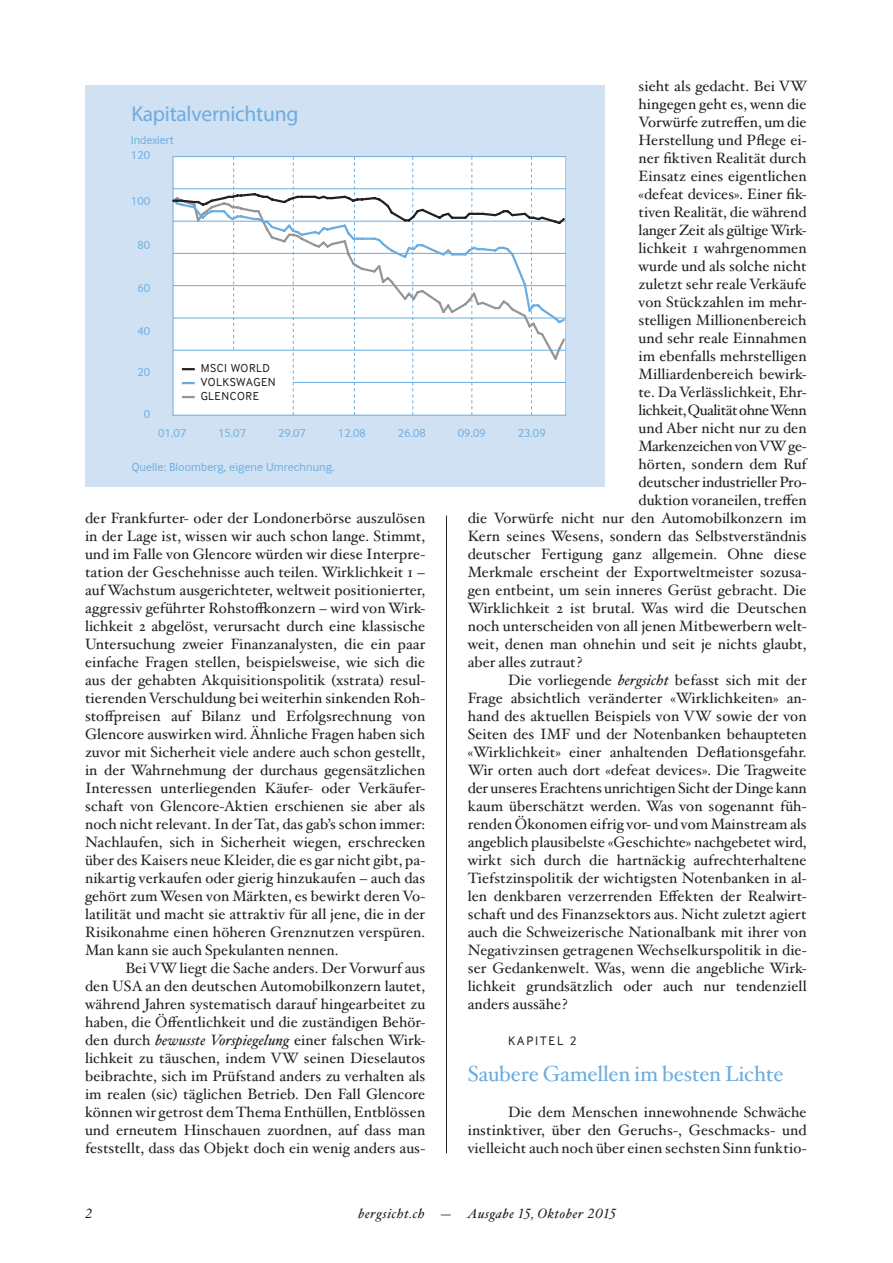
<style>
.page{position:relative;width:893px;height:1263px;background:#fff}
.page>*{position:absolute;margin:0;border:0;box-sizing:border-box;transform-origin:0 0}
._02_Zwischentitel{font:21.75px "Hoefler Txt";letter-spacing:-.01em;color:#6caddf}
.t1{font:italic 21.6px "Hoefler Txt";letter-spacing:-.015em;color:#6caddf}
._03_Grundtext{font:15px/18px "Hoefler Txt";letter-spacing:.005em;color:#231f20;text-align:justify}
._03_Grundtext-2{font:15px "Hoefler Txt";letter-spacing:-.03em;color:#231f20}
._03_Grundtext-3{font:15px "Hoefler Txt";letter-spacing:-.02em;color:#231f20}
.t2{font:italic 13.5px "Hoefler Txt";letter-spacing:.05em;color:#231f20}
._01_Ueberschrift{font:12.75px "Inter Face Da Ma";letter-spacing:.15em;color:#231f20}
.t3{font:11.85px "Inter Face Da Ma";color:#6caddf}
.t4{font:11.85px/14px "Inter Face Da Ma";letter-spacing:.05em;color:#231f20}
.s1{font-style:italic}
</style>
<div class="page">
<hr style="left:446px;top:516px;width:1px;height:637px;background:#231f20">
<div style="left:85px;top:85px;width:520px;height:402px;background:#cfe1f3"></div>
<svg style="left:172px;top:156px;width:395px;height:259px;background:#f3f6f9"></svg>
<p class="_03_Grundtext" style="left:639px;top:77px;width:170px">sieht als gedacht. Bei VW</p>
<p class="_03_Grundtext" style="left:639px;top:95px;width:169px">hingegen geht es, wenn die</p>
<p class="_03_Grundtext" style="left:639px;top:113px;width:169px">Vorwürfe zutreffen, um die</p>
<p class="_03_Grundtext" style="left:639px;top:131px;width:170px">Herstellung und Pflege ei-</p>
<p class="_03_Grundtext" style="left:639px;top:149px;width:170px">ner fiktiven Realität durch</p>
<p class="_03_Grundtext" style="left:639px;top:167px;width:169px">Einsatz eines eigentlichen</p>
<p class="_03_Grundtext" style="left:639px;top:185px;width:170px">«defeat devices». Einer fik-</p>
<p class="_03_Grundtext" style="left:639px;top:203px;width:170px">tiven Realität, die während</p>
<p class="_03_Grundtext" style="left:639px;top:221px;width:169px">langer Zeit als gültige Wirk-</p>
<p class="_03_Grundtext" style="left:639px;top:239px;width:169px">lichkeit 1 wahrgenommen</p>
<p class="_03_Grundtext" style="left:639px;top:257px;width:169px">wurde und als solche nicht</p>
<p class="_03_Grundtext" style="left:639px;top:275px;width:170px">zuletzt sehr reale Verkäufe</p>
<p class="_03_Grundtext" style="left:639px;top:293px;width:170px">von Stückzahlen im mehr-</p>
<p class="_03_Grundtext" style="left:639px;top:311px;width:169px">stelligen Millionenbereich</p>
<p class="_03_Grundtext" style="left:639px;top:329px;width:169px">und sehr reale Einnahmen</p>
<p class="_03_Grundtext" style="left:639px;top:347px;width:169px">im ebenfalls mehrstelligen</p>
<p class="_03_Grundtext" style="left:639px;top:365px;width:170px">Milliardenbereich bewirk-</p>
<p class="_03_Grundtext" style="left:639px;top:383px;width:170px">te. Da Verlässlichkeit, Ehr-</p>
<p class="_03_Grundtext-2" style="left:639px;top:399px;width:169px">lichkeit, Qualität ohne Wenn</p>
<p class="_03_Grundtext" style="left:639px;top:419px;width:169px">und Aber nicht nur zu den</p>
<p class="_03_Grundtext-3" style="left:639px;top:435px;width:170px">Markenzeichen von VW ge-</p>
<p class="_03_Grundtext" style="left:639px;top:455px;width:169px">hörten, sondern dem Ruf</p>
<p class="_03_Grundtext" style="left:639px;top:473px;width:169px">deutscher industrieller Pro-</p>
<p class="_03_Grundtext" style="left:639px;top:491px;width:169px">duktion voraneilen, treffen</p>
<p class="_03_Grundtext" style="left:468px;top:509px;width:340px">die Vorwürfe nicht nur den Automobilkonzern im</p>
<p class="_03_Grundtext" style="left:468px;top:527px;width:340px">Kern seines Wesens, sondern das Selbstverständnis</p>
<p class="_03_Grundtext" style="left:468px;top:545px;width:340px">deutscher Fertigung ganz allgemein. Ohne diese</p>
<p class="_03_Grundtext" style="left:468px;top:563px;width:340px">Merkmale erscheint der Exportweltmeister sozusa-</p>
<p class="_03_Grundtext" style="left:468px;top:581px;width:340px">gen entbeint, um sein inneres Gerüst gebracht. Die</p>
<p class="_03_Grundtext" style="left:468px;top:599px;width:340px">Wirklichkeit 2 ist brutal. Was wird die Deutschen</p>
<p class="_03_Grundtext" style="left:468px;top:617px;width:340px">noch unterscheiden von all jenen Mitbewerbern welt-</p>
<p class="_03_Grundtext" style="left:468px;top:635px;width:340px">weit, denen man ohnehin und seit je nichts glaubt,</p>
<p class="_03_Grundtext" style="left:468px;top:653px;width:116px">aber alles zutraut ?</p>
<p class="_03_Grundtext" style="left:468px;top:671px;width:340px;text-indent:40px">Die vorliegende <span class="s1">bergsicht</span> befasst sich mit der Frage absichtlich veränderter «Wirklichkeiten» an&shy;hand des aktuellen Beispiels von VW sowie der von Seiten des IMF und der Notenbanken behaupteten «Wirklichkeit» einer anhaltenden Deflationsgefahr.<br>Wir orten auch dort «defeat devices». Die Tragweite der unseres Erachtens unrichtigen Sicht der Dinge kann kaum überschätzt werden. Was von sogenannt füh&shy;renden Ökonomen eifrig vor- und vom Mainstream als angeblich plausibelste «Geschichte» nachgebetet wird, wirkt sich durch die hartnäckig aufrechterhaltene Tiefstzinspolitik der wichtigsten Notenbanken in al&shy;len denkbaren verzerrenden Effekten der Realwirt&shy;schaft und des Finanzsektors aus. Nicht zuletzt agiert auch die Schweizerische Nationalbank mit ihrer von Negativzinsen getragenen Wechselkurspolitik in die&shy;ser Gedankenwelt. Was, wenn die angebliche Wirk&shy;lichkeit grundsätzlich oder auch nur tendenziell anders aussähe ?</p>
<p class="_01_Ueberschrift" style="left:508px;top:1034px;width:70px">KAPITEL 2</p>
<p class="_02_Zwischentitel" style="left:468px;top:1058px;width:317px">Saubere Gamellen im besten Lichte</p>
<p class="_03_Grundtext" style="left:468px;top:1103px;width:340px;text-indent:40px">Die dem Menschen innewohnende Schwäche instinktiver, über den Geruchs-, Geschmacks- und vielleicht auch noch über einen sechsten Sinn funktio-</p>
<p class="t1" style="left:131px;top:100px;width:168px">Kapitalvernichtung</p>
<p class="t3" style="left:131px;top:134px;width:44px">Indexiert</p>
<p class="t3" style="left:131px;top:149px;width:21px">120</p>
<p class="t3" style="left:131px;top:195px;width:21px">100</p>
<p class="t3" style="left:137px;top:238px;width:14px">80</p>
<p class="t3" style="left:137px;top:281px;width:14px">60</p>
<p class="t3" style="left:137px;top:324px;width:14px">40</p>
<p class="t4" style="left:201px;top:361px;width:71px">MSCI WORLD</p>
<p class="t3" style="left:137px;top:366px;width:14px">20</p>
<p class="t4" style="left:201px;top:375px;width:76px">VOLKSWAGEN<br>GLENCORE</p>
<p class="t3" style="left:144px;top:407px;width:8px">0</p>
<p class="t3" style="left:158px;top:426px;width:30px">01.07</p>
<p class="t3" style="left:218px;top:426px;width:30px">15.07</p>
<p class="t3" style="left:278px;top:426px;width:30px">29.07</p>
<p class="t3" style="left:338px;top:426px;width:30px">12.08</p>
<p class="t3" style="left:398px;top:426px;width:30px">26.08</p>
<p class="t3" style="left:458px;top:426px;width:30px">09.09</p>
<p class="t3" style="left:518px;top:426px;width:30px">23.09</p>
<p class="t3" style="left:132px;top:461px;width:204px">Quelle: Bloomberg, eigene Umrechnung.</p>
<p class="_03_Grundtext" style="left:85px;top:509px;width:342px">der Frankfurter- oder der Londonerbörse auszulösen in der Lage ist, wissen wir auch schon lange. Stimmt, und im Falle von Glencore würden wir diese Interpre&shy;tation der Geschehnisse auch teilen. Wirklichkeit 1 – auf Wachstum ausgerichteter, weltweit positionierter, aggressiv geführter Rohstoffkonzern – wird von Wirk&shy;lichkeit 2 abgelöst, verursacht durch eine klassische Untersuchung zweier Finanzanalysten, die ein paar einfache Fragen stellen, beispielsweise, wie sich die aus der gehabten Akquisitionspolitik (xstrata) resul&shy;tierenden Verschuldung bei weiterhin sinkenden Roh&shy;stoffpreisen auf Bilanz und Erfolgsrechnung von Glencore auswirken wird. Ähnliche Fragen haben sich zuvor mit Sicherheit viele andere auch schon gestellt, in der Wahrnehmung der durchaus gegensätzlichen Interessen unterliegenden Käufer- oder Verkäufer&shy;schaft von Glencore-Aktien erschienen sie aber als noch nicht relevant. In der Tat, das gab’s schon immer:<br>Nachlaufen, sich in Sicherheit wiegen, erschrecken über des Kaisers neue Kleider, die es gar nicht gibt, pa&shy;nikartig verkaufen oder gierig hinzukaufen – auch das gehört zum Wesen von Märkten, es bewirkt deren Vo&shy;latilität und macht sie attraktiv für all jene, die in der Risikonahme einen höheren Grenznutzen verspüren.<br>Man kann sie auch Spekulanten nennen.</p>
<p class="_03_Grundtext" style="left:85px;top:959px;width:342px;text-indent:40px">Bei VW liegt die Sache anders. Der Vorwurf aus den USA an den deutschen Automobilkonzern lautet, während Jahren systematisch darauf hingearbeitet zu haben, die Öffentlichkeit und die zuständigen Behör&shy;den durch <span class="s1">bewusste Vorspiegelung</span> einer falschen Wirk&shy;lichkeit zu täuschen, indem VW seinen Dieselautos beibrachte, sich im Prüfstand anders zu verhalten als im realen (sic) täglichen Betrieb. Den Fall Glencore können wir getrost dem Thema Enthüllen, Entblössen und erneutem Hinschauen zuordnen, auf dass man feststellt, dass das Objekt doch ein wenig anders aus-</p>
<p class="t2" style="left:85px;top:1206px;width:9px">2</p>
<p class="t2" style="left:358px;top:1206px;width:259px">bergsicht.ch — Ausgabe 15, Oktober 2015</p>
</div>
